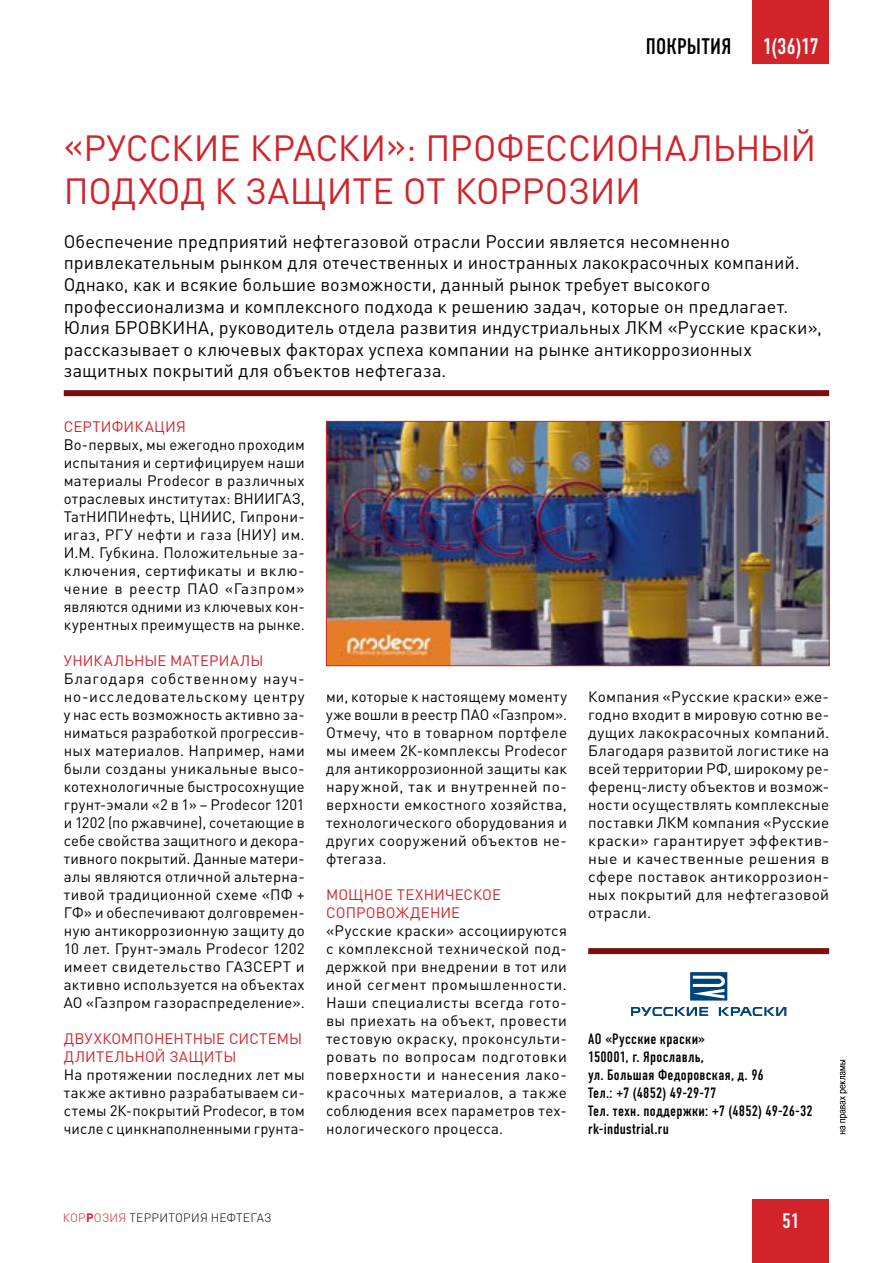
<style>
.page{position:relative;width:893px;height:1263px;background:#fff}
.page>*{position:absolute;margin:0;border:0;box-sizing:border-box;transform-origin:0 0}
.t1{font:36px/43.2px "DIN Pro";letter-spacing:-.01em;color:#d2232a}
.t2{font:22.5px "DIN Condensed C";letter-spacing:.015em;color:#000}
.t3{font:22.5px "DIN Condensed C";color:#fff}
.t4{font:21px "DIN Condensed C";color:#fff}
.t5{font:18px/21.6px "DIN Pro";letter-spacing:.005em;color:#000}
.t6{font:15px/18px "DIN Pro";letter-spacing:.02em;color:#000;text-align:justify}
.t7{font:15px/18px "DIN Condensed C";letter-spacing:.02em;color:#000}
.t8{font:15px/18px "DIN Pro";letter-spacing:.01em;color:#d2232a}
.t9{font:300 12px "DIN Pro";letter-spacing:.02em;color:#000}
.s1{color:#d2232a}
.s2{font-weight:700;color:#d2232a}
</style>
<div class="page">
<div style="left:753px;top:1199px;width:76px;height:64px;background:#d2232a"></div>
<div style="left:753px;top:0;width:76px;height:64px;background:#d2232a"></div>
<svg style="left:840px;top:1060px;width:7px;height:74px"></svg>
<svg style="left:690px;top:972px;width:37px;height:28px"></svg>
<svg style="left:631px;top:1007px;width:155px;height:9px"></svg>
<div style="left:588px;top:948px;width:241px;height:6px;background:#780e10"></div>
<div style="left:64px;top:390px;width:765px;height:6px;background:#780e10"></div>
<img style="left:328px;top:423px;width:500px;height:241px">
<div style="left:326px;top:421px;width:504px;height:245px;border:1px solid #d2232a"></div>
<h2 class="t2" style="left:646px;top:34px;width:87px">ПОКРЫТИЯ</h2>
<h2 class="t3" style="left:763px;top:34px;width:58px">1(36)17</h2>
<h1 class="t1" style="left:64px;top:125px;width:754px">«РУССКИЕ КРАСКИ»: ПРОФЕССИОНАЛЬНЫЙ<br>ПОДХОД К ЗАЩИТЕ ОТ КОРРОЗИИ</h1>
<p class="t5" style="left:64px;top:230px;width:760px">Обеспечение предприятий нефтегазовой отрасли России является несомненно привлекательным рынком для отечественных и иностранных лакокрасочных компаний.<br>Однако, как и всякие большие возможности, данный рынок требует высокого профессионализма и комплексного подхода к решению задач, которые он предлагает.<br>Юлия БРОВКИНА, руководитель отдела развития индустриальных ЛКМ «Русские краски», рассказывает о ключевых факторах успеха компании на рынке антикоррозионных защитных покрытий для объектов нефтегаза.</p>
<p class="t8" style="left:64px;top:417px;width:124px">СЕРТИФИКАЦИЯ</p>
<p class="t6" style="left:64px;top:435px;width:242px">Во-первых, мы ежегодно проходим испытания и сертифицируем наши материалы Prodecor в различных отраслевых институтах: ВНИИГАЗ, ТатНИПИнефть, ЦНИИС, Гипрони&shy;игаз, РГУ нефти и газа (НИУ) им.<br>И.М. Губкина. Положительные за&shy;ключения, сертификаты и вклю&shy;чение в реестр ПАО «Газпром» являются одними из ключевых кон&shy;курентных преимуществ на рынке.</p>
<p class="t8" style="left:64px;top:651px;width:201px">УНИКАЛЬНЫЕ МАТЕРИАЛЫ</p>
<p class="t6" style="left:64px;top:669px;width:242px">Благодаря собственному науч&shy;но-исследовательскому центру у нас есть возможность активно за&shy;ниматься разработкой прогрессив&shy;ных материалов. Например, нами были созданы уникальные высо&shy;котехнологичные быстросохнущие грунт-эмали «2 в 1» – Prodecor 1201 и 1202 (по ржавчине), сочетающие в себе свойства защитного и декора&shy;тивного покрытий. Данные матери&shy;алы являются отличной альтерна&shy;тивой традиционной схеме «ПФ + ГФ» и обеспечивают долговремен&shy;ную антикоррозионную защиту до 10 лет. Грунт-эмаль Prodecor 1202 имеет свидетельство ГАЗСЕРТ и активно используется на объектах АО «Газпром газораспределение».</p>
<p class="t8" style="left:64px;top:1029px;width:240px">ДВУХКОМПОНЕНТНЫЕ СИСТЕМЫ<br>ДЛИТЕЛЬНОЙ ЗАЩИТЫ</p>
<p class="t6" style="left:64px;top:1065px;width:242px">На протяжении последних лет мы также активно разрабатываем си&shy;стемы 2К-покрытий Prodecor, в том числе с цинкнаполненными грунта-</p>
<p class="t6" style="left:326px;top:687px;width:242px">ми, которые к настоящему моменту уже вошли в реестр ПАО «Газпром».<br>Отмечу, что в товарном портфеле мы имеем 2К-комплексы Prodecor для антикоррозионной защиты как наружной, так и внутренней по&shy;верхности емкостного хозяйства, технологического оборудования и других сооружений объектов не&shy;фтегаза.</p>
<p class="t8" style="left:326px;top:885px;width:177px">МОЩНОЕ ТЕХНИЧЕСКОЕ<br>СОПРОВОЖДЕНИЕ</p>
<p class="t6" style="left:326px;top:921px;width:242px">«Русские краски» ассоциируются с комплексной технической под&shy;держкой при внедрении в тот или иной сегмент промышленности.<br>Наши специалисты всегда гото&shy;вы приехать на объект, провести тестовую окраску, проконсульти&shy;ровать по вопросам подготовки поверхности и нанесения лако&shy;красочных материалов, а также соблюдения всех параметров тех&shy;нологического процесса.</p>
<p class="t6" style="left:588px;top:687px;width:242px">Компания «Русские краски» еже&shy;годно входит в мировую сотню ве&shy;дущих лакокрасочных компаний.<br>Благодаря развитой логистике на всей территории РФ, широкому ре&shy;ференц-листу объектов и возмож&shy;ности осуществлять комплексные поставки ЛКМ компания «Русские краски» гарантирует эффектив&shy;ные и качественные решения в сфере поставок антикоррозион&shy;ных покрытий для нефтегазовой отрасли.</p>
<p class="t7" style="left:588px;top:1030px;width:226px">АО «Русские краски»<br>150001, г. Ярославль,<br>ул. Большая Федоровская, д. 96<br>Тел.: +7 (4852) 49-29-77<br>Тел. техн. поддержки: +7 (4852) 49-26-32 rk-industrial.ru</p>
<p class="t9" style="left:63px;top:1210px;width:211px"><span class="s1">КОР</span><span class="s2">Р</span><span class="s1">ОЗИЯ</span> ТЕРРИТОРИЯ НЕФТЕГАЗ</p>
<h3 class="t4" style="left:782px;top:1208px;width:19px">51</h3>
</div>
